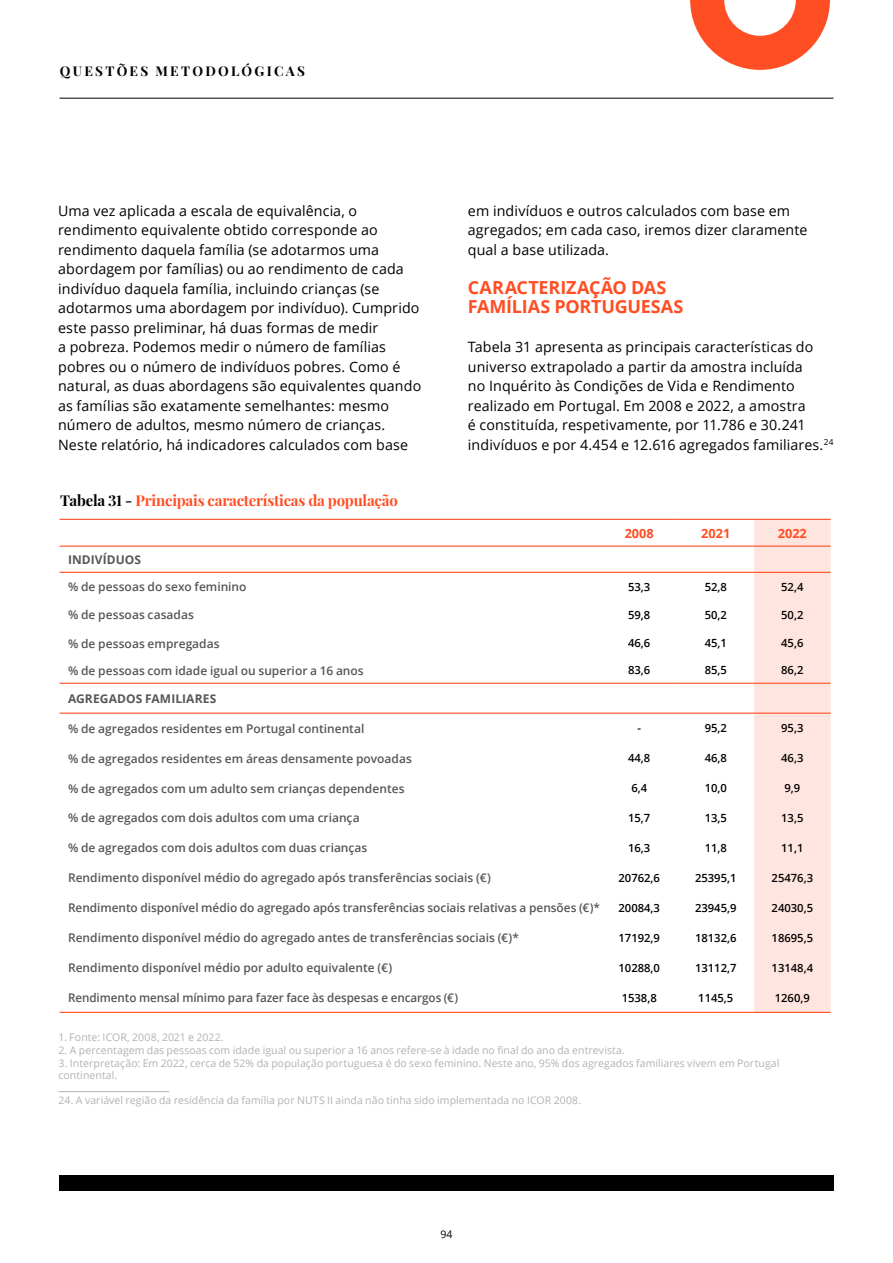
<style>
.page{position:relative;width:893px;height:1263px;background:#fff}
.page>*{position:absolute;margin:0;border:0;box-sizing:border-box;transform-origin:0 0}
.Textão_corrido{font:700 18px/19.5px "Open Sans";letter-spacing:-.01em;color:#ff4e23}
.t1{font:700 15px "Playfair Display";letter-spacing:-.015em;color:#ff4e23}
.Textão_corrido-2{font:14.25px/19.5px "Open Sans";letter-spacing:.01em;color:#000}
.Cabeçalho{font:700 13.5px "Playfair Display";letter-spacing:.17em;color:#000}
.Gráfico_Tabela_Cabeçalho__Azul{font:700 12.75px "Open Sans";color:#ff4e23}
.Tabela_Texto_Item{font:600 12px "Open Sans";color:#575756}
.Tabela_Texto_Item-2{font:700 12px "Open Sans";letter-spacing:.005em;color:#575756}
.Gráfico_Tabela_Número__Preto{font:600 11.25px "Open Sans";color:#000}
.Fonte{font:10.5px/12.6px "Open Sans";letter-spacing:.005em;color:#b3b2b2}
.t2{font:10.5px "Open Sans";color:#000}
.s1{color:#000}
</style>
<div class="page">
<hr style="left:60px;top:98px;width:773px;height:1px;background:#000">
<svg style="left:690px;top:0;width:140px;height:70px"></svg>
<div style="left:59px;top:1175px;width:774px;height:16px;background:#000"></div>
<div style="left:754px;top:520px;width:77px;height:492px;background:#ffe5e0"></div>
<hr style="left:60px;top:519px;width:541px;height:1px;background:#ff4e23">
<hr style="left:601px;top:519px;width:76px;height:1px;background:#ff4e23">
<hr style="left:677px;top:519px;width:77px;height:1px;background:#ff4e23">
<hr style="left:754px;top:519px;width:77px;height:1px;background:#ff4e23">
<hr style="left:60px;top:545px;width:541px;height:2px;background:#ff4e23">
<hr style="left:601px;top:545px;width:76px;height:2px;background:#ff4e23">
<hr style="left:677px;top:545px;width:77px;height:2px;background:#ff4e23">
<hr style="left:754px;top:545px;width:77px;height:2px;background:#ff4e23">
<hr style="left:60px;top:572px;width:541px;height:1px;background:#ff4e23">
<hr style="left:601px;top:572px;width:76px;height:1px;background:#ff4e23">
<hr style="left:677px;top:572px;width:77px;height:1px;background:#ff4e23">
<hr style="left:754px;top:572px;width:77px;height:1px;background:#ff4e23">
<hr style="left:60px;top:683px;width:541px;height:1px;background:#ff4e23">
<hr style="left:601px;top:683px;width:76px;height:1px;background:#ff4e23">
<hr style="left:677px;top:683px;width:77px;height:1px;background:#ff4e23">
<hr style="left:754px;top:683px;width:77px;height:1px;background:#ff4e23">
<hr style="left:60px;top:713px;width:541px;height:1px;background:#ff4e23">
<hr style="left:601px;top:713px;width:76px;height:1px;background:#ff4e23">
<hr style="left:677px;top:713px;width:77px;height:1px;background:#ff4e23">
<hr style="left:754px;top:713px;width:77px;height:1px;background:#ff4e23">
<hr style="left:60px;top:1012px;width:541px;height:1px;background:#ff4e23">
<hr style="left:601px;top:1012px;width:76px;height:1px;background:#ff4e23">
<hr style="left:677px;top:1012px;width:77px;height:1px;background:#ff4e23">
<hr style="left:754px;top:1012px;width:77px;height:1px;background:#ff4e23">
<hr style="left:59px;top:1091px;width:110px;height:1px;background:#b3b2b2">
<p class="Cabeçalho" style="left:60px;top:61px;width:247px">QUESTÕES METODOLÓGICAS</p>
<p class="Textão_corrido-2" style="left:58px;top:200px;width:365px">Uma vez aplicada a escala de equivalência, o rendimento equivalente obtido corresponde ao rendimento daquela família (se adotarmos uma abordagem por famílias) ou ao rendimento de cada indivíduo daquela família, incluindo crianças (se adotarmos uma abordagem por indivíduo). Cumprido este passo preliminar, há duas formas de medir<br>a pobreza. Podemos medir o número de famílias pobres ou o número de indivíduos pobres. Como é natural, as duas abordagens são equivalentes quando as famílias são exatamente semelhantes: mesmo número de adultos, mesmo número de crianças.<br>Neste relatório, há indicadores calculados com base</p>
<p class="Textão_corrido-2" style="left:468px;top:200px;width:341px">em indivíduos e outros calculados com base em agregados; em cada caso, iremos dizer claramente qual a base utilizada.</p>
<p class="Textão_corrido" style="left:468px;top:277px;width:217px">CARACTERIZAÇÃO DAS<br>FAMÍLIAS PORTUGUESAS</p>
<p class="Textão_corrido-2" style="left:468px;top:337px;width:367px">Tabela 31 apresenta as principais características do universo extrapolado a partir da amostra incluída<br>no Inquérito às Condições de Vida e Rendimento realizado em Portugal. Em 2008 e 2022, a amostra<br>é constituída, respetivamente, por 11.786 e 30.241 indivíduos e por 4.454 e 12.616 agregados familiares.<sup>24</sup></p>
<p class="t1" style="left:60px;top:488px;width:339px"><span class="s1">Tabela 31 -</span> Principais características da população</p>
<p class="Gráfico_Tabela_Cabeçalho__Azul" style="left:625px;top:524px;width:31px">2008</p>
<p class="Gráfico_Tabela_Cabeçalho__Azul" style="left:701px;top:524px;width:31px">2021</p>
<p class="Gráfico_Tabela_Cabeçalho__Azul" style="left:778px;top:524px;width:31px">2022</p>
<p class="Tabela_Texto_Item-2" style="left:68px;top:551px;width:75px">INDIVÍDUOS</p>
<p class="Tabela_Texto_Item" style="left:68px;top:578px;width:180px">% de pessoas do sexo feminino</p>
<p class="Gráfico_Tabela_Número__Preto" style="left:628px;top:579px;width:24px">53,3</p>
<p class="Gráfico_Tabela_Número__Preto" style="left:705px;top:579px;width:24px">52,8</p>
<p class="Gráfico_Tabela_Número__Preto" style="left:781px;top:579px;width:24px">52,4</p>
<p class="Tabela_Texto_Item" style="left:68px;top:607px;width:127px">% de pessoas casadas</p>
<p class="Gráfico_Tabela_Número__Preto" style="left:628px;top:607px;width:24px">59,8</p>
<p class="Gráfico_Tabela_Número__Preto" style="left:705px;top:607px;width:24px">50,2</p>
<p class="Gráfico_Tabela_Número__Preto" style="left:781px;top:607px;width:24px">50,2</p>
<p class="Tabela_Texto_Item" style="left:68px;top:635px;width:153px">% de pessoas empregadas</p>
<p class="Gráfico_Tabela_Número__Preto" style="left:628px;top:635px;width:24px">46,6</p>
<p class="Gráfico_Tabela_Número__Preto" style="left:705px;top:635px;width:24px">45,1</p>
<p class="Gráfico_Tabela_Número__Preto" style="left:781px;top:635px;width:24px">45,6</p>
<p class="Tabela_Texto_Item" style="left:68px;top:662px;width:297px">% de pessoas com idade igual ou superior a 16 anos</p>
<p class="Gráfico_Tabela_Número__Preto" style="left:628px;top:663px;width:24px">83,6</p>
<p class="Gráfico_Tabela_Número__Preto" style="left:705px;top:663px;width:24px">85,5</p>
<p class="Gráfico_Tabela_Número__Preto" style="left:781px;top:663px;width:24px">86,2</p>
<p class="Tabela_Texto_Item-2" style="left:68px;top:690px;width:150px">AGREGADOS FAMILIARES</p>
<p class="Tabela_Texto_Item" style="left:68px;top:720px;width:298px">% de agregados residentes em Portugal continental</p>
<p class="Gráfico_Tabela_Número__Preto" style="left:637px;top:721px;width:5px">-</p>
<p class="Gráfico_Tabela_Número__Preto" style="left:705px;top:721px;width:24px">95,2</p>
<p class="Gráfico_Tabela_Número__Preto" style="left:781px;top:721px;width:24px">95,3</p>
<p class="Tabela_Texto_Item" style="left:68px;top:750px;width:345px">% de agregados residentes em áreas densamente povoadas</p>
<p class="Gráfico_Tabela_Número__Preto" style="left:628px;top:750px;width:24px">44,8</p>
<p class="Gráfico_Tabela_Número__Preto" style="left:705px;top:750px;width:24px">46,8</p>
<p class="Gráfico_Tabela_Número__Preto" style="left:781px;top:750px;width:24px">46,3</p>
<p class="Tabela_Texto_Item" style="left:68px;top:780px;width:338px">% de agregados com um adulto sem crianças dependentes</p>
<p class="Gráfico_Tabela_Número__Preto" style="left:631px;top:780px;width:17px">6,4</p>
<p class="Gráfico_Tabela_Número__Preto" style="left:705px;top:780px;width:24px">10,0</p>
<p class="Gráfico_Tabela_Número__Preto" style="left:784px;top:780px;width:17px">9,9</p>
<p class="Tabela_Texto_Item" style="left:68px;top:810px;width:293px">% de agregados com dois adultos com uma criança</p>
<p class="Gráfico_Tabela_Número__Preto" style="left:628px;top:810px;width:24px">15,7</p>
<p class="Gráfico_Tabela_Número__Preto" style="left:705px;top:810px;width:24px">13,5</p>
<p class="Gráfico_Tabela_Número__Preto" style="left:781px;top:810px;width:24px">13,5</p>
<p class="Tabela_Texto_Item" style="left:68px;top:840px;width:301px">% de agregados com dois adultos com duas crianças</p>
<p class="Gráfico_Tabela_Número__Preto" style="left:628px;top:840px;width:24px">16,3</p>
<p class="Gráfico_Tabela_Número__Preto" style="left:705px;top:840px;width:24px">11,8</p>
<p class="Gráfico_Tabela_Número__Preto" style="left:781px;top:840px;width:24px">11,1</p>
<p class="Tabela_Texto_Item" style="left:68px;top:870px;width:424px">Rendimento disponível médio do agregado após transferências sociais (€)</p>
<p class="Gráfico_Tabela_Número__Preto" style="left:618px;top:870px;width:43px">20762,6</p>
<p class="Gráfico_Tabela_Número__Preto" style="left:695px;top:870px;width:43px">25395,1</p>
<p class="Gráfico_Tabela_Número__Preto" style="left:772px;top:870px;width:43px">25476,3</p>
<p class="Tabela_Texto_Item" style="left:68px;top:900px;width:534px">Rendimento disponível médio do agregado após transferências sociais relativas a pensões (€)*</p>
<p class="Gráfico_Tabela_Número__Preto" style="left:618px;top:900px;width:43px">20084,3</p>
<p class="Gráfico_Tabela_Número__Preto" style="left:695px;top:900px;width:43px">23945,9</p>
<p class="Gráfico_Tabela_Número__Preto" style="left:772px;top:900px;width:43px">24030,5</p>
<p class="Tabela_Texto_Item" style="left:68px;top:929px;width:453px">Rendimento disponível médio do agregado antes de transferências sociais (€)*</p>
<p class="Gráfico_Tabela_Número__Preto" style="left:618px;top:930px;width:43px">17192,9</p>
<p class="Gráfico_Tabela_Número__Preto" style="left:695px;top:930px;width:43px">18132,6</p>
<p class="Gráfico_Tabela_Número__Preto" style="left:772px;top:930px;width:43px">18695,5</p>
<p class="Tabela_Texto_Item" style="left:68px;top:959px;width:326px">Rendimento disponível médio por adulto equivalente (€)</p>
<p class="Gráfico_Tabela_Número__Preto" style="left:618px;top:960px;width:43px">10288,0</p>
<p class="Gráfico_Tabela_Número__Preto" style="left:695px;top:960px;width:43px">13112,7</p>
<p class="Gráfico_Tabela_Número__Preto" style="left:772px;top:960px;width:43px">13148,4</p>
<p class="Tabela_Texto_Item" style="left:68px;top:989px;width:391px">Rendimento mensal mínimo para fazer face às despesas e encargos (€)</p>
<p class="Gráfico_Tabela_Número__Preto" style="left:622px;top:990px;width:37px">1538,8</p>
<p class="Gráfico_Tabela_Número__Preto" style="left:698px;top:990px;width:37px">1145,5</p>
<p class="Gráfico_Tabela_Número__Preto" style="left:775px;top:990px;width:37px">1260,9</p>
<p class="Fonte" style="left:59px;top:1031px;width:167px">1. Fonte: ICOR, 2008, 2021 e 2022.</p>
<p class="Fonte" style="left:59px;top:1043px;width:568px">2. A percentagem das pessoas com idade igual ou superior a 16 anos refere-se à idade no final do ano da entrevista.</p>
<p class="Fonte" style="left:59px;top:1056px;width:722px">3. Interpretação: Em 2022, cerca de 52% da população portuguesa é do sexo feminino. Neste ano, 95% dos agregados familiares vivem em Portugal continental.</p>
<p class="Fonte" style="left:59px;top:1094px;width:524px">24. A variável região da residência da família por NUTS II ainda não tinha sido implementada no ICOR 2008.</p>
<p class="t2" style="left:440px;top:1227px;width:14px">94</p>
</div>
